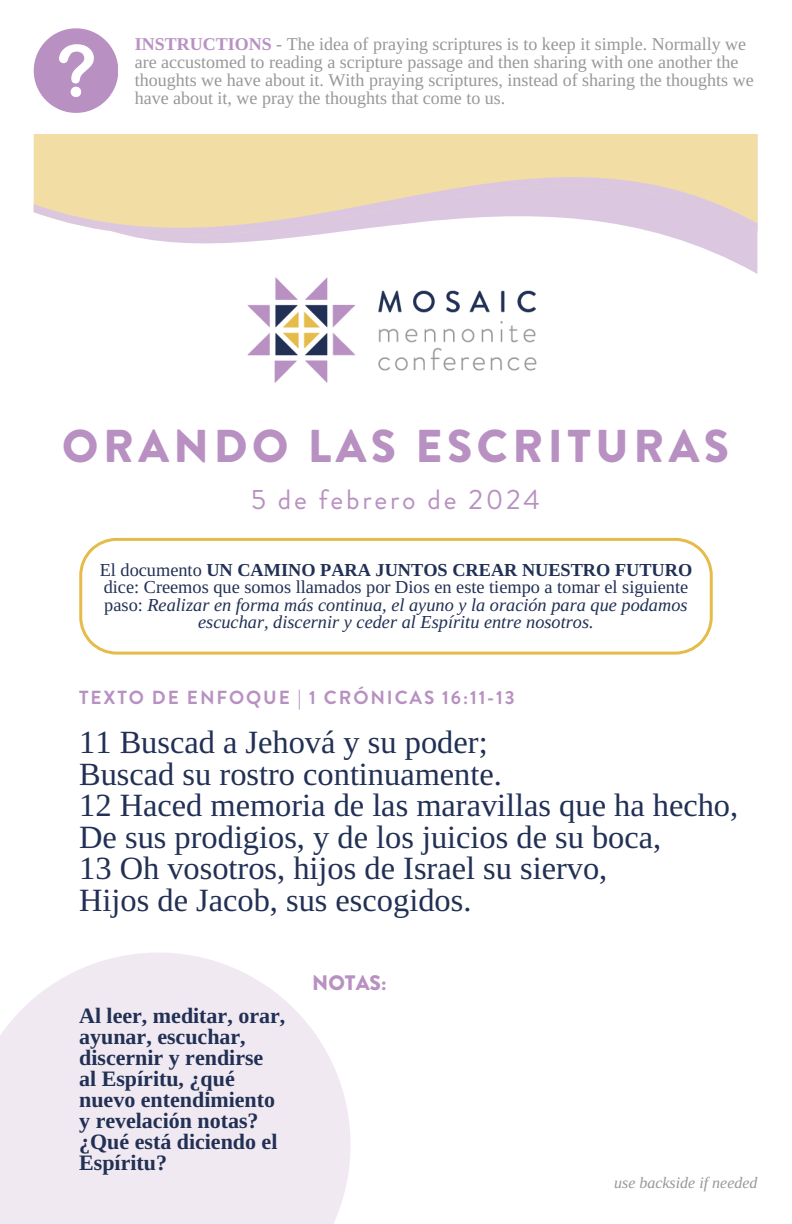
<style>
.page{position:relative;width:792px;height:1224px;background:#fff}
.page>*{position:absolute;margin:0;border:0;box-sizing:border-box;transform-origin:0 0}
.t1{font:900 46px "Brandon Grotesque";letter-spacing:.1em;color:#b891c2}
.t2{font:32.4px "Libra Serif Modern";color:#213054}
.t3{font:28px "Brandon Grotesque";letter-spacing:.1em;color:#b891c2}
.t4{font:700 22px/21px "Libra Serif Modern";color:#213054}
.t5{font:900 21px "Brandon Grotesque";color:#b891c2}
.t6{font:700 19px "Brandon Grotesque";letter-spacing:.1em;color:#b891c2}
.t7{font:italic 18.4px/17.4px "Libra Serif Modern";color:#213054;text-align:center}
.t8{font:18px/18px "Libra Serif Modern";color:#989898}
.t9{font:italic 16px "Libra Serif Modern";color:#989898}
.s1{font-weight:700;color:#b891c2}
.s2{font-style:normal}
.s3{font-weight:700;font-style:normal}
</style>
<div class="page">
<img style="left:247px;top:277px;width:290px;height:106px">
<svg style="left:0;top:953px;width:351px;height:271px;background:#f1ebf3"></svg>
<svg style="left:34px;top:134px;width:723px;height:140px"></svg>
<div style="left:34px;top:28px;width:84px;height:85px;background:#b891c2;border-radius:50%"></div>
<svg style="left:59px;top:44px;width:35px;height:53px"></svg>
<svg style="left:79px;top:538px;width:633px;height:117px"></svg>
<p class="t8" style="left:135px;top:35px;width:620px"><span class="s1">INSTRUCTIONS</span> - The idea of praying scriptures is to keep it simple. Normally we are accustomed to reading a scripture passage and then sharing with one another the thoughts we have about it. With praying scriptures, instead of sharing the thoughts we have about it, we pray the thoughts that come to us.</p>
<p class="t1" style="left:62px;top:414px;width:668px">ORANDO LAS ESCRITURAS</p>
<p class="t3" style="left:251px;top:480px;width:290px">5 de febrero de 2024</p>
<p class="t7" style="left:100px;top:561px;width:594px"><span class="s2">El documento</span> <span class="s3">UN CAMINO PARA JUNTOS CREAR NUESTRO FUTURO </span><span class="s2">dice: Creemos que somos llamados por Dios en este tiempo a tomar el siguiente paso:</span> Realizar en forma más continua, el ayuno y la oración para que podamos escuchar, discernir y ceder al Espíritu entre nosotros.</p>
<p class="t6" style="left:79px;top:684px;width:437px">TEXTO DE ENFOQUE | 1 CRÓNICAS 16:11-13</p>
<p class="t2" style="left:79px;top:725px;width:410px">11 Buscad a Jehová y su poder;</p>
<p class="t2" style="left:79px;top:757px;width:424px">Buscad su rostro continuamente.</p>
<p class="t2" style="left:79px;top:788px;width:661px">12 Haced memoria de las maravillas que ha hecho,</p>
<p class="t2" style="left:79px;top:820px;width:584px">De sus prodigios, y de los juicios de su boca,</p>
<p class="t2" style="left:79px;top:851px;width:530px">13 Oh vosotros, hijos de Israel su siervo,</p>
<p class="t2" style="left:79px;top:883px;width:394px">Hijos de Jacob, sus escogidos.</p>
<p class="t4" style="left:79px;top:1005px;width:208px">Al leer, meditar, orar, ayunar, escuchar, discernir y rendirse al Espíritu, ¿qué nuevo entendimiento y revelación notas? ¿Qué está diciendo el<br>Espíritu?</p>
<p class="t5" style="left:312px;top:967px;width:76px">NOTAS:</p>
<p class="t9" style="left:614px;top:1174px;width:145px">use backside if needed</p>
</div>
